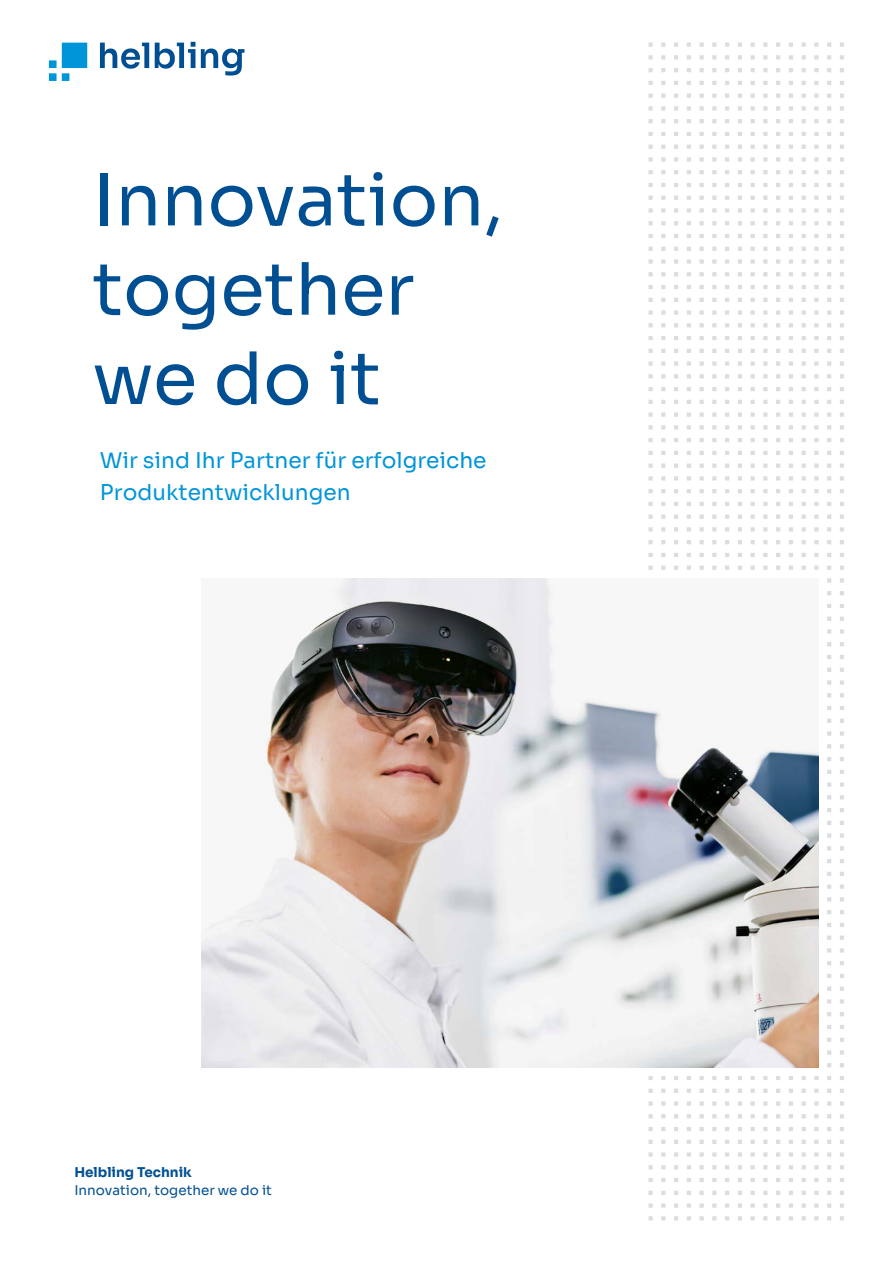
<style>
.page{position:relative;width:893px;height:1263px;background:#fff}
.page>*{position:absolute;margin:0;border:0;box-sizing:border-box;transform-origin:0 0}
.H1___48_pt{font:72px/89.2px "Sora";color:#004f92}
.Lead1_Quote___14_5_pt{font:21.75px/32px "Sora";color:#0095d9}
.Abbinder__Claim___9_pt{font:13.5px "Sora";color:#004f92}
.Abbinder__Claim___9_pt-2{font:700 13.5px "Sora";color:#004f92}
</style>
<div class="page">
<svg style="left:49px;top:43px;width:38px;height:38px"></svg>
<svg style="left:100px;top:42px;width:144px;height:34px"></svg>
<svg style="left:648px;top:43px;width:196px;height:1177px"></svg>
<img style="left:202px;top:578px;width:617px;height:489px">
<p class="H1___48_pt" style="left:93px;top:148px;width:412px">Innovation, together we do it</p>
<p class="Lead1_Quote___14_5_pt" style="left:100px;top:442px;width:388px">Wir sind Ihr Partner für erfolgreiche<br>Produktentwicklungen</p>
<p class="Abbinder__Claim___9_pt-2" style="left:74px;top:1161px;width:119px">Helbling Technik</p>
<p class="Abbinder__Claim___9_pt" style="left:74px;top:1179px;width:199px">Innovation, together we do it</p>
</div>
